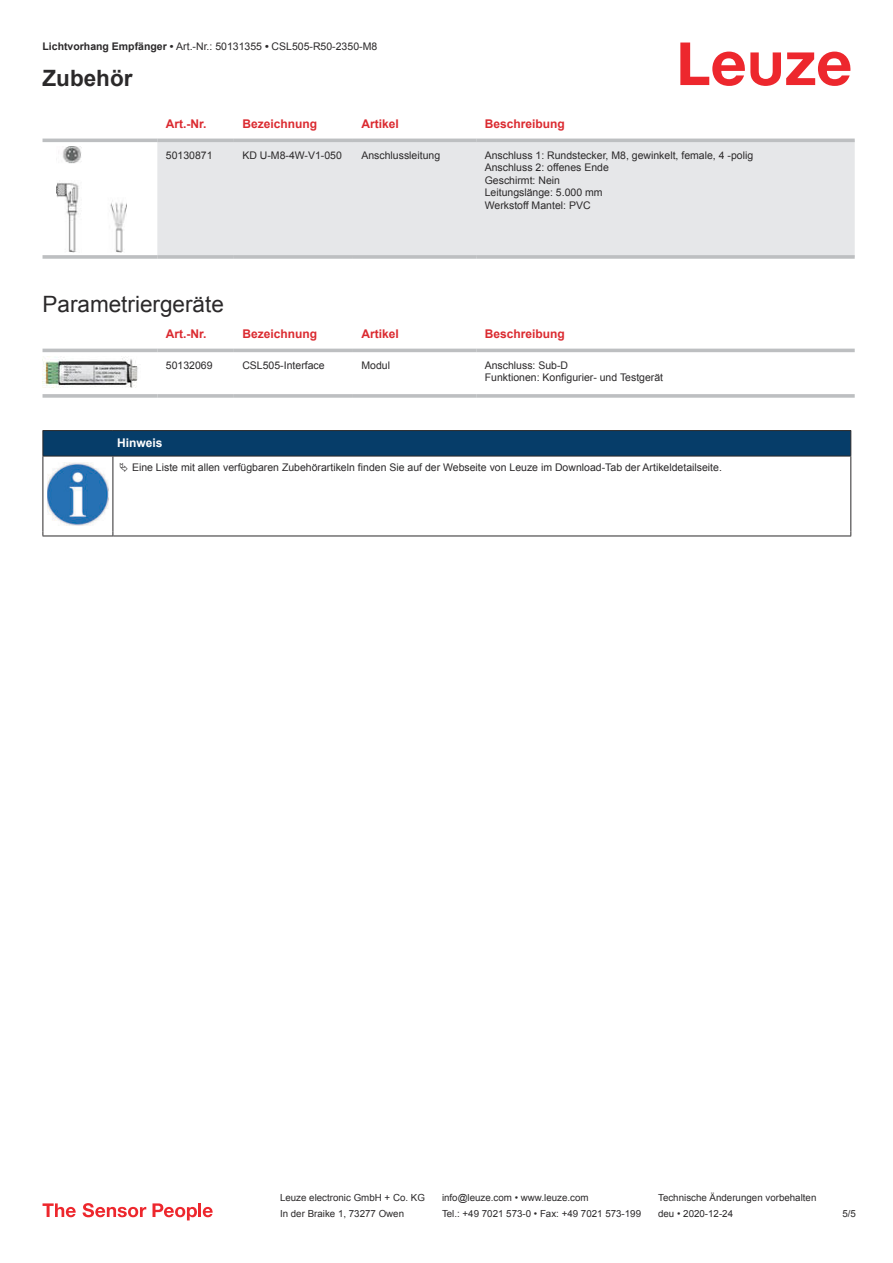
<style>
.page{position:relative;width:893px;height:1263px;background:#fff}
.page>*{position:absolute;margin:0;border:0;box-sizing:border-box;transform-origin:0 0}
.t1{font:22.5px "Arial";color:#2b292a}
.t2{font:700 22.5px "Arial";color:#2b292a}
.t3{font:700 12px "Arial";color:#db2a30}
.t4{font:700 12px "Arial";color:#fff}
.t5{font:10.5px/12.6px "Arial";color:#2b292a}
.t6{font:9.75px "Arial";color:#2b292a}
.s1{font-weight:700}
</style>
<div class="page">
<svg style="left:680px;top:43px;width:170px;height:43px"></svg>
<svg style="left:43px;top:138px;width:812px;height:72px"></svg>
<div style="left:157px;top:142px;width:698px;height:113px;background:#e6e7e9"></div>
<hr style="left:43px;top:139px;width:114px;height:3px;background:#bdbfc1">
<hr style="left:157px;top:139px;width:77px;height:3px;background:#bdbfc1">
<hr style="left:234px;top:139px;width:119px;height:3px;background:#bdbfc1">
<hr style="left:353px;top:139px;width:123px;height:3px;background:#bdbfc1">
<hr style="left:476px;top:139px;width:379px;height:3px;background:#bdbfc1">
<svg style="left:43px;top:255px;width:114px;height:4px"></svg>
<hr style="left:157px;top:255px;width:77px;height:4px;background:#bdbfc1">
<svg style="left:234px;top:255px;width:119px;height:4px"></svg>
<svg style="left:353px;top:255px;width:123px;height:4px"></svg>
<hr style="left:476px;top:255px;width:379px;height:4px;background:#bdbfc1">
<img style="left:56px;top:146px;width:70px;height:107px">
<svg style="left:43px;top:348px;width:812px;height:5px;fill:#efeff0"></svg>
<hr style="left:43px;top:349px;width:114px;height:3px;background:#bdbfc1">
<hr style="left:157px;top:349px;width:77px;height:3px;background:#bdbfc1">
<hr style="left:234px;top:349px;width:119px;height:3px;background:#bdbfc1">
<hr style="left:353px;top:349px;width:123px;height:3px;background:#bdbfc1">
<hr style="left:476px;top:349px;width:379px;height:3px;background:#bdbfc1">
<svg style="left:43px;top:394px;width:114px;height:4px"></svg>
<hr style="left:157px;top:394px;width:77px;height:4px;background:#c5c6c8">
<svg style="left:234px;top:394px;width:119px;height:4px"></svg>
<svg style="left:353px;top:394px;width:123px;height:4px"></svg>
<hr style="left:476px;top:394px;width:379px;height:4px;background:#c5c6c8">
<img style="left:43px;top:356px;width:95px;height:32px">
<svg style="left:44px;top:457px;width:806px;height:79px"></svg>
<hr style="left:43px;top:430px;width:70px;height:1px;background:#2b292a">
<hr style="left:43px;top:456px;width:70px;height:1px;background:#2b292a">
<hr style="left:113px;top:430px;width:738px;height:1px;background:#2b292a">
<div style="left:43px;top:431px;width:808px;height:25px;background:#063d69"></div>
<hr style="left:113px;top:456px;width:738px;height:1px;background:#2b292a">
<hr style="left:43px;top:456px;width:1px;height:75px;background:#2b292a">
<hr style="left:113px;top:456px;width:1px;height:75px;background:#2b292a">
<hr style="left:850px;top:456px;width:1px;height:75px;background:#2b292a">
<hr style="left:43px;top:536px;width:70px;height:1px;background:#2b292a">
<hr style="left:113px;top:536px;width:738px;height:1px;background:#2b292a">
<img style="left:47px;top:462px;width:61px;height:63px">
<div style="left:115px;top:457px;width:734px;height:20px;background:#fff"></div>
<svg style="left:43px;top:1203px;width:33px;height:14px"></svg>
<svg style="left:83px;top:1203px;width:63px;height:14px"></svg>
<svg style="left:153px;top:1203px;width:44px;height:17px"></svg>
<hr style="left:198px;top:1203px;width:3px;height:14px;background:#ed272d">
<svg style="left:203px;top:1207px;width:10px;height:10px"></svg>
<p class="t5" style="left:43px;top:41px;width:336px"><span class="s1">Lichtvorhang Empfänger •</span> Art.-Nr.: 50131355 <span class="s1">•</span> CSL505-R50-2350-M8</p>
<h1 class="t2" style="left:43px;top:70px;width:92px">Zubehör</h1>
<p class="t3" style="left:166px;top:119px;width:42px">Art.-Nr.</p>
<p class="t3" style="left:242px;top:119px;width:76px">Bezeichnung</p>
<p class="t3" style="left:361px;top:119px;width:39px">Artikel</p>
<p class="t3" style="left:485px;top:119px;width:82px">Beschreibung</p>
<p class="t5" style="left:166px;top:150px;width:48px">50130871</p>
<p class="t5" style="left:242px;top:150px;width:101px">KD U-M8-4W-V1-050</p>
<p class="t5" style="left:361px;top:150px;width:80px">Anschlussleitung</p>
<p class="t5" style="left:485px;top:150px;width:270px">Anschluss 1: Rundstecker, M8, gewinkelt, female, 4 -polig<br>Anschluss 2: offenes Ende<br>Geschirmt: Nein<br>Leitungslänge: 5.000 mm<br>Werkstoff Mantel: PVC</p>
<h1 class="t1" style="left:43px;top:295px;width:183px">Parametriergeräte</h1>
<p class="t3" style="left:166px;top:329px;width:42px">Art.-Nr.</p>
<p class="t3" style="left:242px;top:329px;width:76px">Bezeichnung</p>
<p class="t3" style="left:361px;top:329px;width:39px">Artikel</p>
<p class="t3" style="left:485px;top:329px;width:82px">Beschreibung</p>
<p class="t5" style="left:166px;top:360px;width:48px">50132069</p>
<p class="t5" style="left:242px;top:360px;width:84px">CSL505-Interface</p>
<p class="t5" style="left:361px;top:360px;width:30px">Modul</p>
<p class="t5" style="left:485px;top:360px;width:180px">Anschluss: Sub-D<br>Funktionen: Konfigurier- und Testgerät</p>
<p class="t4" style="left:117px;top:439px;width:47px">Hinweis</p>
<p class="t5" style="left:132px;top:462px;width:591px">Eine Liste mit allen verfügbaren Zubehörartikeln finden Sie auf der Webseite von Leuze im Download-Tab der Artikeldetailseite.</p>
<p class="t6" style="left:280px;top:1194px;width:146px">Leuze electronic GmbH + Co. KG</p>
<p class="t6" style="left:442px;top:1194px;width:148px">info@leuze.com • www.leuze.com</p>
<p class="t6" style="left:658px;top:1194px;width:160px">Technische Änderungen vorbehalten</p>
<p class="t6" style="left:280px;top:1210px;width:126px">In der Braike 1, 73277 Owen</p>
<p class="t6" style="left:442px;top:1210px;width:201px">Tel.: +49 7021 573-0 • Fax: +49 7021 573-199</p>
<p class="t6" style="left:658px;top:1210px;width:76px">deu • 2020-12-24</p>
<p class="t6" style="left:842px;top:1210px;width:15px">5 /5</p>
</div>
